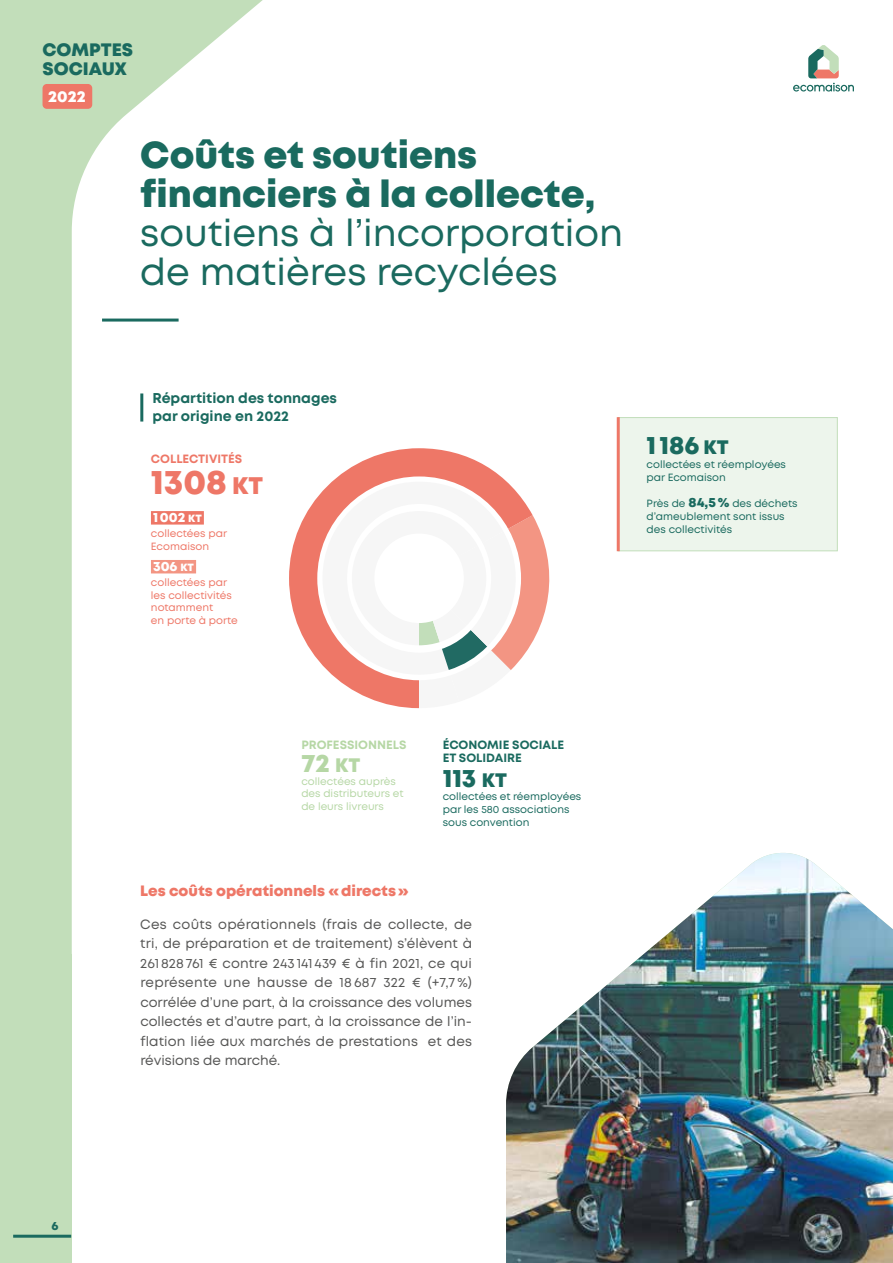
<style>
.page{position:relative;width:893px;height:1263px;background:#c2deba}
.page>*{position:absolute;margin:0;border:0;box-sizing:border-box;transform-origin:0 0}
.t1{font:37.5px/39px "Mont";color:#1a6a5f}
.t2{font:800 37.5px/39px "Mont";color:#1a6a5f}
.t3{font:800 34.5px "Mont";color:#ee7767}
.t4{font:800 25.5px "Mont";color:#1a6a5f}
.t5{font:800 25.5px "Mont";color:#b6d7a5}
.t6{font:800 18px/19.5px "Mont";color:#1a6a5f}
.t7{font:800 15.9px "Mont";color:#fff}
.t8{font:800 15px "Mont";color:#ee7767}
.t9{font:700 14.25px/18px "Mont";color:#1a6a5f}
.t10{font:13.5px/19.5px "Mont";letter-spacing:.01em;color:#575756;text-align:justify}
.t11{font:800 13.5px "Mont";color:#fff}
.t12{font:700 12px/13.5px "Mont";color:#1a6a5f}
.t13{font:700 12px "Mont";color:#b6d7a5}
.t14{font:700 12px "Mont";color:#ee7767}
.t15{font:800 12px "Mont";color:#1a6a5f}
.t16{font:10.5px/12.8px "Mont";color:#1a6a5f}
.t17{font:10.5px/12.8px "Mont";color:#ee7767}
.t18{font:10.5px/12.8px "Mont";color:#b6d7a5}
.s1{font-size:24px}
.s2{font-size:10.5px}
.s3{font-size:19.5px}
.s4{font-weight:800;font-size:13.5px}
</style>
<div class="page">
<div style="left:72px;top:0;width:821px;height:908px;background:#fff"></div>
<div style="left:43px;top:84px;width:49px;height:25px;background:#ee7767;border-radius:4px"></div>
<svg style="left:793px;top:45px;width:61px;height:47px;background:#d3dbd5"></svg>
<hr style="left:13px;top:1235px;width:58px;height:3px;background:#1a6a5f">
<div style="left:72px;top:908px;width:821px;height:355px;background:#fff"></div>
<svg style="left:289px;top:448px;width:244px;height:260px;background:#f6bdb5"></svg>
<svg style="left:322px;top:482px;width:232px;height:226px;background:#f2dbd7"></svg>
<div style="left:374px;top:533px;width:90px;height:90px;background:#fff;border-radius:50%"></div>
<hr style="left:102px;top:319px;width:77px;height:3px;background:#1a6a5f">
<div style="left:151px;top:511px;width:53px;height:14px;background:#ee7767"></div>
<div style="left:151px;top:560px;width:45px;height:13px;background:#f39583"></div>
<div style="left:618px;top:417px;width:220px;height:134px;background:#edf5ec;border:1px solid #c2deba"></div>
<hr style="left:617px;top:417px;width:3px;height:134px;background:#ee7767">
<hr style="left:140px;top:393px;width:3px;height:28px;background:#1a6a5f">
<img style="left:506px;top:853px;width:387px;height:410px">
<h3 class="t6" style="left:43px;top:40px;width:92px">COMPTES<br>SOCIAUX</h3>
<p class="t7" style="left:48px;top:86px;width:39px">2022</p>
<h1 class="t2" style="left:140px;top:135px;width:457px">Coûts et soutiens financiers à la collecte,</h1>
<h1 class="t1" style="left:140px;top:213px;width:484px">soutiens à l’incorporation de matières recyclées</h1>
<p class="t9" style="left:152px;top:390px;width:186px">Répartition des tonnages par origine en 2022</p>
<p class="t14" style="left:151px;top:451px;width:93px">COLLECTIVITÉS</p>
<h2 class="t3" style="left:151px;top:459px;width:114px">1308 <span class="s1">KT</span></h2>
<p class="t11" style="left:153px;top:509px;width:50px">1002 <span class="s2">KT</span></p>
<p class="t17" style="left:151px;top:527px;width:78px">collectées par<br>Ecomaison</p>
<p class="t11" style="left:153px;top:557px;width:42px">306 <span class="s2">KT</span></p>
<p class="t17" style="left:151px;top:576px;width:88px">collectées par les collectivités notamment<br>en porte à porte</p>
<h3 class="t4" style="left:647px;top:429px;width:83px">1186 <span class="s3">KT</span></h3>
<p class="t16" style="left:647px;top:457px;width:141px;line-height:13.5px">collectées et réemployées par Ecomaison</p>
<p class="t16" style="left:647px;top:497px;width:152px">Près de <span class="s4">84,5%</span> des déchets d’ameublement sont issus des collectivités</p>
<p class="t13" style="left:301px;top:737px;width:107px">PROFESSIONNELS</p>
<h3 class="t5" style="left:301px;top:746px;width:61px">72 <span class="s3">KT</span></h3>
<p class="t18" style="left:301px;top:774px;width:104px">collectées auprès des distributeurs et de leurs livreurs</p>
<p class="t12" style="left:443px;top:738px;width:123px">ÉCONOMIE SOCIALE<br>ET SOLIDAIRE</p>
<h3 class="t4" style="left:443px;top:762px;width:66px">113 <span class="s3">KT</span></h3>
<p class="t16" style="left:443px;top:790px;width:140px">collectées et réemployées par les 580 associations sous convention</p>
<p class="t8" style="left:140px;top:881px;width:270px">Les coûts opérationnels «directs»</p>
<p class="t10" style="left:140px;top:914px;width:333px">Ces coûts opérationnels (frais de collecte, de tri, de préparation et de traitement) s’élèvent à 261828 761 € contre 243 141 439 € à fin 2021, ce qui représente une hausse de 18 687 322 € (+7,7 %) corrélée d’une part, à la croissance des volumes collectés et d’autre part, à la croissance de l’in&shy;flation liée aux marchés de prestations et des révisions de marché.</p>
<p class="t15" style="left:51px;top:1218px;width:8px">6</p>
</div>
